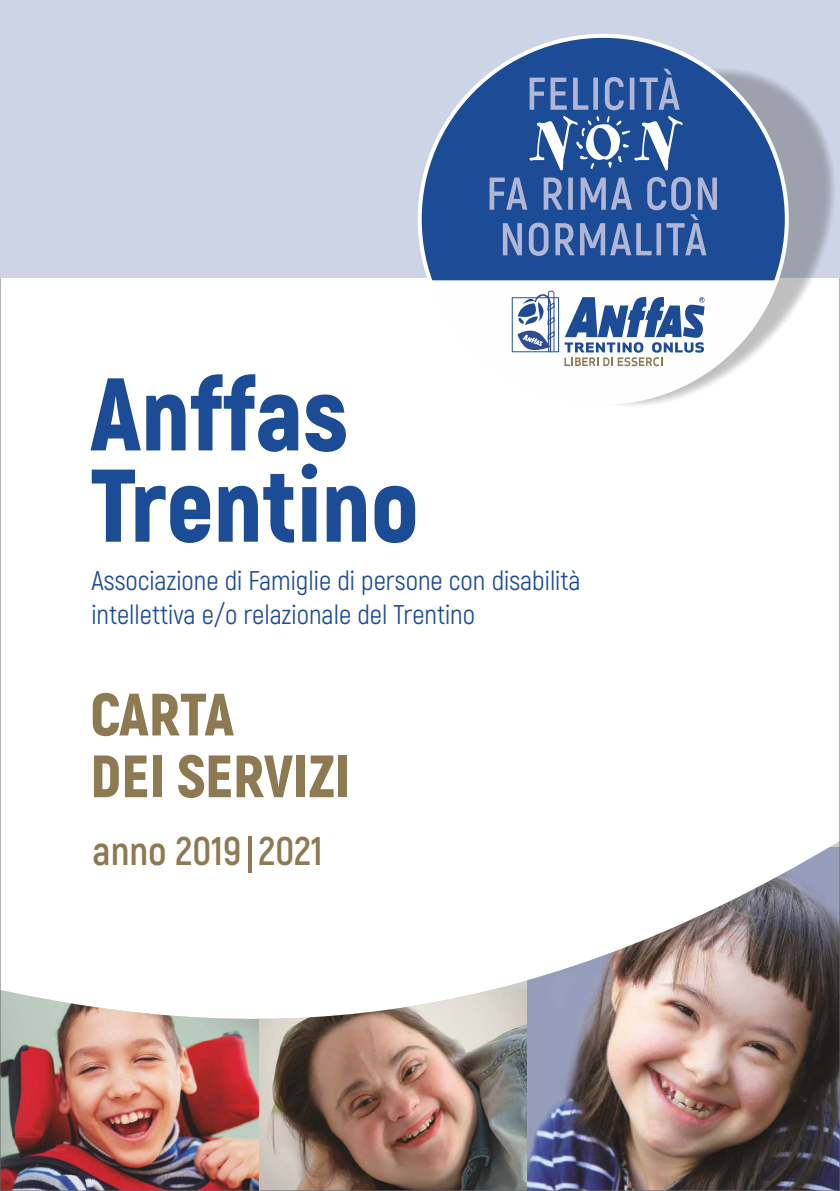
<style>
.page{position:relative;width:840px;height:1191px;background:#fff}
.page>*{position:absolute;margin:0;border:0;box-sizing:border-box;transform-origin:0 0}
.t1{font:900 103px/91.2px "Akrobat";color:#1c4c96}
.t2{font:900 59.6px/61.8px "Akrobat";color:#8e7a52}
.t3{font:700 40px "Akrobat";color:#8e7a52}
.t4{font:27px/34.6px "Akrobat";color:#1c4c96}
</style>
<div class="page">
<img style="left:2px;top:990px;width:257px;height:199px">
<img style="left:259px;top:989px;width:268px;height:200px">
<img style="left:527px;top:847px;width:310px;height:342px">
<div style="left:0;top:1px;width:839px;height:277px;background:#cdd4e6"></div>
<div style="left:517px;top:68px;width:318px;height:339px;background:#2b2a29;opacity:.3"></div>
<div style="left:419px;top:36px;width:367px;height:367px;background:#1c4c96;border-radius:50%"></div>
<svg style="left:430px;top:280px;width:346px;height:123px;fill:#fefefe"></svg>
<svg style="left:489px;top:177px;width:227px;height:79px"></svg>
<svg style="left:529px;top:116px;width:153px;height:54px"></svg>
<svg style="left:529px;top:69px;width:150px;height:41px"></svg>
<svg style="left:511px;top:291px;width:47px;height:63px"></svg>
<svg style="left:564px;top:297px;width:140px;height:69px"></svg>
<hr style="left:248px;top:836px;width:3px;height:37px;background:#8e7a52">
<h1 class="t1" style="left:90px;top:372px;width:330px">Anffas<br>Trentino</h1>
<p class="t4" style="left:91px;top:564px;width:490px">Associazione di Famiglie di persone con disabilità intellettiva e/o relazionale del Trentino</p>
<h2 class="t2" style="left:90px;top:686px;width:262px">CARTA<br>DEI SERVIZI</h2>
<h3 class="t3" style="left:92px;top:827px;width:232px">anno 2019 2021</h3>
</div>
